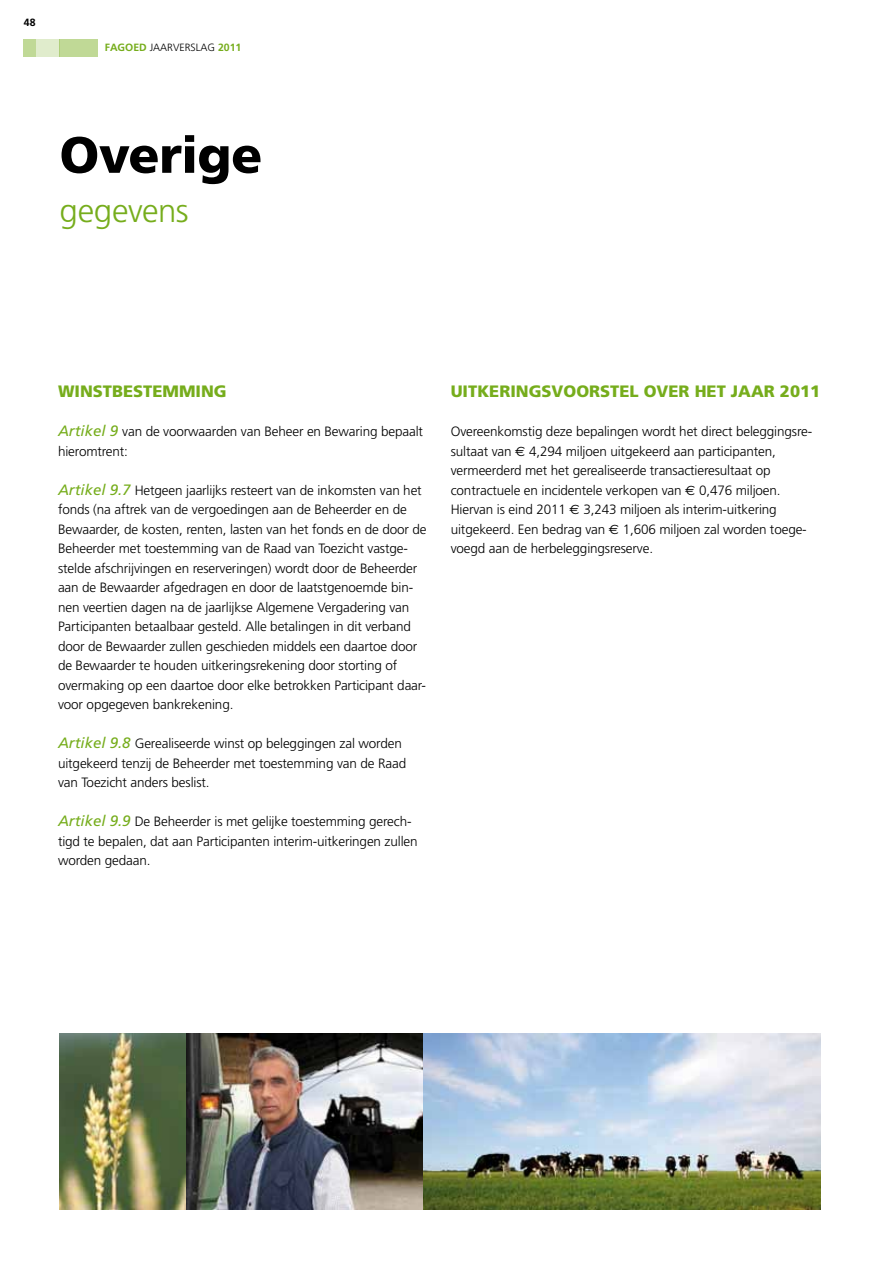
<style>
.page{position:relative;width:893px;height:1263px;background:#fff}
.page>*{position:absolute;margin:0;border:0;box-sizing:border-box;transform-origin:0 0}
.t1{font:900 51px "Frutiger";letter-spacing:-.01em;color:#000}
.t2{font:300 33px "Frutiger";letter-spacing:-.015em;color:#76ad1c}
.t3{font:900 16.5px "Frutiger";color:#76ad1c}
.t4{font:300 13.5px/19.5px "Frutiger";letter-spacing:-.01em;color:#000}
.t5{font:300 10.5px "Frutiger";color:#000}
.t6{font:700 10.5px "Frutiger";color:#000}
.s1{font-family:"Frutiger CE";font-weight:700;color:#76ad1c}
.s2{font-family:"Frutiger CE";font-weight:400;font-style:italic;font-size:15px;color:#76ad1c}
.s3{font-family:"Euro Sans";font-weight:400}
</style>
<div class="page">
<div style="left:24px;top:39px;width:12px;height:17px;background:#c0d996"></div>
<div style="left:36px;top:39px;width:23px;height:17px;background:#e0eccc"></div>
<div style="left:59px;top:39px;width:39px;height:17px;background:#c0d996"></div>
<img style="left:60px;top:1033px;width:127px;height:176px">
<img style="left:187px;top:1033px;width:237px;height:176px">
<svg style="left:424px;top:1033px;width:397px;height:176px;background:#a8b7b5"></svg>
<p class="t6" style="left:24px;top:16px;width:13px">48</p>
<p class="t5" style="left:105px;top:42px;width:138px"><span class="s1">FAGOED</span> JAARVERSLAG <span class="s1">2011</span></p>
<h1 class="t1" style="left:60px;top:124px;width:204px">OVERIGE</h1>
<h2 class="t2" style="left:60px;top:191px;width:131px">gegevens</h2>
<p class="t3" style="left:58px;top:381px;width:170px">WINSTBESTEMMING</p>
<p class="t4" style="left:58px;top:422px;width:367px"><span class="s2">Artikel 9</span> van de voorwaarden van Beheer en Bewaring bepaalt hieromtrent:</p>
<p class="t4" style="left:58px;top:480px;width:370px"><span class="s2">Artikel 9.7</span> Hetgeen jaarlijks resteert van de inkomsten van het fonds (na aftrek van de vergoedingen aan de Beheerder en de Bewaarder, de kosten, renten, lasten van het fonds en de door de Beheerder met toestemming van de Raad van Toezicht vastge&shy;stelde afschrijvingen en reserveringen) wordt door de Beheerder aan de Bewaarder afgedragen en door de laatstgenoemde bin&shy;nen veertien dagen na de jaarlijkse Algemene Vergadering van Participanten betaalbaar gesteld. Alle betalingen in dit verband door de Bewaarder zullen geschieden middels een daartoe door de Bewaarder te houden uitkeringsrekening door storting of overmaking op een daartoe door elke betrokken Participant daar&shy;voor opgegeven bankrekening.</p>
<p class="t4" style="left:58px;top:734px;width:350px"><span class="s2">Artikel 9.8</span> Gerealiseerde winst op beleggingen zal worden uitgekeerd tenzij de Beheerder met toestemming van de Raad van Toezicht anders beslist.</p>
<p class="t4" style="left:58px;top:812px;width:361px"><span class="s2">Artikel 9.9</span> De Beheerder is met gelijke toestemming gerech&shy;tigd te bepalen, dat aan Participanten interim-uitkeringen zullen worden gedaan.</p>
<p class="t3" style="left:451px;top:381px;width:24px">UITKERINGSVOORSTEL</p>
<p class="t3" style="left:644px;top:381px;width:13px">OVER</p>
<p class="t3" style="left:695px;top:381px;width:11px">HET</p>
<p class="t3" style="left:731px;top:381px;width:21px">JAAR</p>
<p class="t3" style="left:780px;top:381px;width:42px">2011</p>
<p class="t4" style="left:451px;top:422px;width:363px">Overeenkomstig deze bepalingen wordt het direct beleggingsre&shy;sultaat van <span class="s3">€</span> 4,294 miljoen uitgekeerd aan participanten, vermeerderd met het gerealiseerde transactieresultaat op contractuele en incidentele verkopen van <span class="s3">€</span> 0,476 miljoen.<br>Hiervan is eind 2011 <span class="s3">€</span> 3,243 miljoen als interim-uitkering uitgekeerd. Een bedrag van <span class="s3">€</span> 1,606 miljoen zal worden toege&shy;voegd aan de herbeleggingsreserve.</p>
</div>
